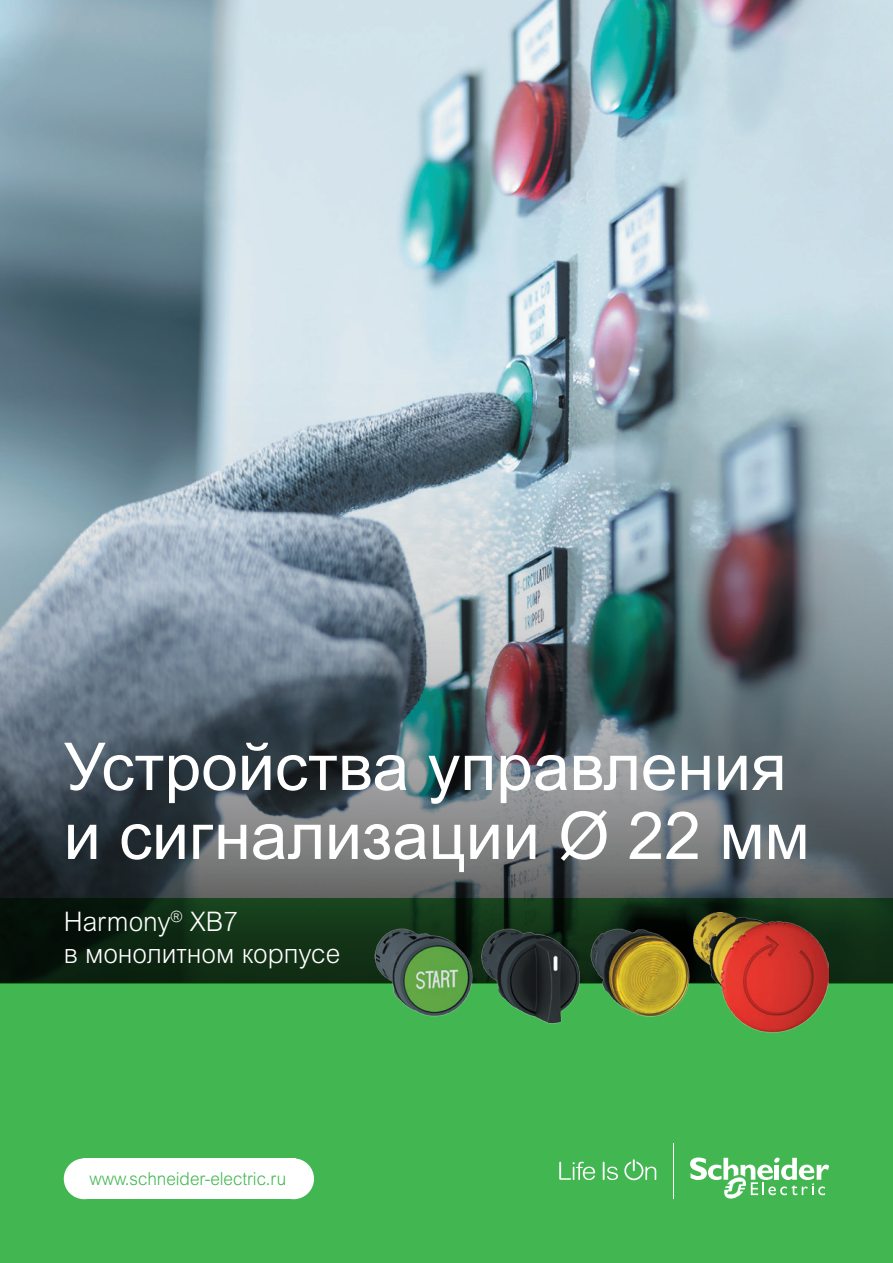
<style>
.page{position:relative;width:893px;height:1263px;background:#fff}
.page>*{position:absolute;margin:0;border:0;box-sizing:border-box;transform-origin:0 0}
.t1{font:66px/69px "Arial MT Pro Cyr";color:#fff}
.t2{font:300 27px/32.4px "Arial MT Pro Cyr";color:#fff}
.t3{font:300 18px "Arial MT Pro Cyr";color:#42b751;scale:.95 1}
</style>
<div class="page">
<img style="left:0;top:0;width:893px;height:281px">
<img style="left:0;top:281px;width:893px;height:617px">
<div style="left:0;top:983px;width:893px;height:280px;background:#42b751"></div>
<svg style="left:0;top:898px;width:893px;height:85px;background:#0e2b13"></svg>
<div style="left:64px;top:1158px;width:41px;height:41px;background:#fff;border-radius:50%"></div>
<div style="left:83px;top:1158px;width:213px;height:41px;background:#fff"></div>
<div style="left:273px;top:1158px;width:41px;height:41px;background:#fff;border-radius:50%"></div>
<svg style="left:559px;top:1162px;width:36px;height:18px"></svg>
<svg style="left:603px;top:1162px;width:15px;height:18px"></svg>
<svg style="left:624px;top:1159px;width:32px;height:21px"></svg>
<svg style="left:690px;top:1157px;width:139px;height:42px"></svg>
<hr style="left:673px;top:1143px;width:1px;height:56px;background:#fff">
<img style="left:372px;top:913px;width:456px;height:120px">
<p class="t1" style="left:64px;top:735px;width:747px">Устройства управления и сигнализации Ø 22 мм</p>
<p class="t2" style="left:64px;top:906px;width:278px">Harmony<sup>®</sup> XB7<br>в монолитном корпусе</p>
<p class="t3" style="left:90px;top:1168px;width:208px">www.schneider-electric.ru</p>
</div>
